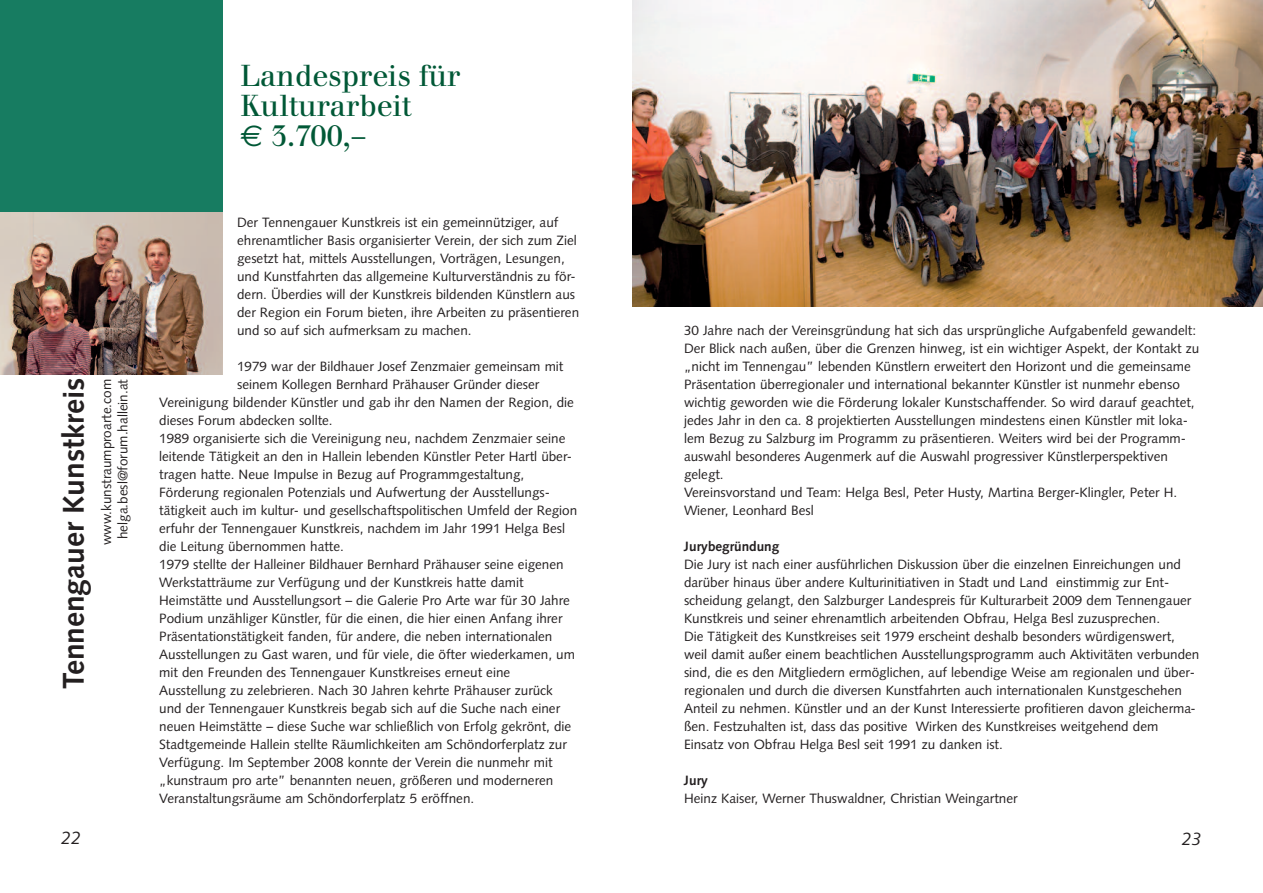
<style>
.page{position:relative;width:1263px;height:893px;background:#fff}
.page>*{position:absolute;margin:0;border:0;box-sizing:border-box;transform-origin:0 0}
.t1{font:30px/30px "Walbaum";color:#005836}
.t2{font:700 30px "Syntax";color:#231f20}
.t3{font:italic 18px "Syntax";color:#231f20}
.t4{font:13.5px/18px "Syntax";color:#231f20}
.t5{font:700 13.5px "Syntax";color:#231f20}
.s1{font-family:"Euro Sans"}
</style>
<div class="page">
<div style="left:0;top:0;width:222px;height:374px;background:#177c61"></div>
<img style="left:0;top:212px;width:222px;height:162px">
<img style="left:632px;top:0;width:631px;height:307px">
<h1 class="t2" style="left:61px;top:689px;width:313px;rotate:-90deg">Tennengauer Kunstkreis</h1>
<p class="t4" style="left:99px;top:545px;width:167px;line-height:16.5px;text-align:center;rotate:-90deg">www.kunstraumproarte.com helga.besl@forum.hallein.at</p>
<h1 class="t1" style="left:241px;top:64px;width:221px">Landespreis für<br>Kulturarbeit<br><span class="s1">€</span> 3.700,–</h1>
<p class="t4" style="left:237px;top:214px;width:344px">Der Tennengauer Kunstkreis ist ein gemeinnütziger, auf ehrenamtlicher Basis organisierter Verein, der sich zum Ziel gesetzt hat, mittels Ausstellungen, Vorträgen, Lesungen, und Kunstfahrten das allgemeine Kulturverständnis zu för&shy;dern. Überdies will der Kunstkreis bildenden Künstlern aus der Region ein Forum bieten, ihre Arbeiten zu präsentieren und so auf sich aufmerksam zu machen.</p>
<p class="t4" style="left:237px;top:358px;width:328px">1979 war der Bildhauer Josef Zenzmaier gemeinsam mit</p>
<p class="t4" style="left:237px;top:376px;width:304px">seinem Kollegen Bernhard Prähauser Gründer dieser</p>
<p class="t4" style="left:159px;top:394px;width:416px">Vereinigung bildender Künstler und gab ihr den Namen der Region, die</p>
<p class="t4" style="left:159px;top:412px;width:175px">dieses Forum abdecken sollte.</p>
<p class="t4" style="left:159px;top:430px;width:408px">1989 organisierte sich die Vereinigung neu, nachdem Zenzmaier seine</p>
<p class="t4" style="left:159px;top:448px;width:414px">leitende Tätigkeit an den in Hallein lebenden Künstler Peter Hartl über-</p>
<p class="t4" style="left:159px;top:466px;width:367px">tragen hatte. Neue Impulse in Bezug auf Programmgestaltung,</p>
<p class="t4" style="left:159px;top:484px;width:392px">Förderung regionalen Potenzials und Aufwertung der Ausstellungs-</p>
<p class="t4" style="left:159px;top:502px;width:420px">tätigkeit auch im kultur- und gesellschaftspolitischen Umfeld der Region</p>
<p class="t4" style="left:159px;top:520px;width:407px">erfuhr der Tennengauer Kunstkreis, nachdem im Jahr 1991 Helga Besl</p>
<p class="t4" style="left:159px;top:538px;width:186px">die Leitung übernommen hatte.</p>
<p class="t4" style="left:159px;top:556px;width:406px">1979 stellte der Halleiner Bildhauer Bernhard Prähauser seine eigenen</p>
<p class="t4" style="left:159px;top:574px;width:366px">Werkstatträume zur Verfügung und der Kunstkreis hatte damit</p>
<p class="t4" style="left:159px;top:592px;width:412px">Heimstätte und Ausstellungsort – die Galerie Pro Arte war für 30 Jahre</p>
<p class="t4" style="left:159px;top:610px;width:405px">Podium unzähliger Künstler, für die einen, die hier einen Anfang ihrer</p>
<p class="t4" style="left:159px;top:628px;width:395px">Präsentationstätigkeit fanden, für andere, die neben internationalen</p>
<p class="t4" style="left:159px;top:646px;width:417px">Ausstellungen zu Gast waren, und für viele, die öfter wiederkamen, um</p>
<p class="t4" style="left:159px;top:664px;width:353px">mit den Freunden des Tennengauer Kunstkreises erneut eine</p>
<p class="t4" style="left:159px;top:682px;width:395px">Ausstellung zu zelebrieren. Nach 30 Jahren kehrte Prähauser zurück</p>
<p class="t4" style="left:159px;top:700px;width:402px">und der Tennengauer Kunstkreis begab sich auf die Suche nach einer</p>
<p class="t4" style="left:159px;top:718px;width:414px">neuen Heimstätte – diese Suche war schließlich von Erfolg gekrönt, die</p>
<p class="t4" style="left:159px;top:736px;width:409px">Stadtgemeinde Hallein stellte Räumlichkeiten am Schöndorferplatz zur</p>
<p class="t4" style="left:159px;top:754px;width:395px">Verfügung. Im September 2008 konnte der Verein die nunmehr mit</p>
<p class="t4" style="left:159px;top:772px;width:396px">„kunstraum pro arte” benannten neuen, größeren und moderneren</p>
<p class="t4" style="left:159px;top:790px;width:317px">Veranstaltungsräume am Schöndorferplatz 5 eröffnen.</p>
<p class="t4" style="left:684px;top:322px;width:517px">30 Jahre nach der Vereinsgründung hat sich das ursprüngliche Aufgabenfeld gewandelt:<br>Der Blick nach außen, über die Grenzen hinweg, ist ein wichtiger Aspekt, der Kontakt zu „nicht im Tennengau” lebenden Künstlern erweitert den Horizont und die gemeinsame Präsentation überregionaler und international bekannter Künstler ist nunmehr ebenso wichtig geworden wie die Förderung lokaler Kunstschaffender. So wird darauf geachtet, jedes Jahr in den ca. 8 projektierten Ausstellungen mindestens einen Künstler mit loka&shy;lem Bezug zu Salzburg im Programm zu präsentieren. Weiters wird bei der Programm&shy;auswahl besonderes Augenmerk auf die Auswahl progressiver Künstlerperspektiven gelegt.<br>Vereinsvorstand und Team: Helga Besl, Peter Husty, Martina Berger-Klingler, Peter H.<br>Wiener, Leonhard Besl</p>
<p class="t5" style="left:684px;top:541px;width:97px">Jurybegründung</p>
<p class="t4" style="left:684px;top:556px;width:517px">Die Jury ist nach einer ausführlichen Diskussion über die einzelnen Einreichungen und darüber hinaus über andere Kulturinitiativen in Stadt und Land einstimmig zur Ent&shy;scheidung gelangt, den Salzburger Landespreis für Kulturarbeit 2009 dem Tennengauer Kunstkreis und seiner ehrenamtlich arbeitenden Obfrau, Helga Besl zuzusprechen.<br>Die Tätigkeit des Kunstkreises seit 1979 erscheint deshalb besonders würdigenswert, weil damit außer einem beachtlichen Ausstellungsprogramm auch Aktivitäten verbunden sind, die es den Mitgliedern ermöglichen, auf lebendige Weise am regionalen und über&shy;regionalen und durch die diversen Kunstfahrten auch internationalen Kunstgeschehen Anteil zu nehmen. Künstler und an der Kunst Interessierte profitieren davon gleicherma&shy;ßen. Festzuhalten ist, dass das positive Wirken des Kunstkreises weitgehend dem Einsatz von Obfrau Helga Besl seit 1991 zu danken ist.</p>
<p class="t5" style="left:684px;top:775px;width:25px">Jury</p>
<p class="t4" style="left:684px;top:790px;width:335px">Heinz Kaiser, Werner Thuswaldner, Christian Weingartner</p>
<h2 class="t3" style="left:61px;top:831px;width:21px">22</h2>
<h2 class="t3" style="left:1182px;top:831px;width:21px">23</h2>
</div>
